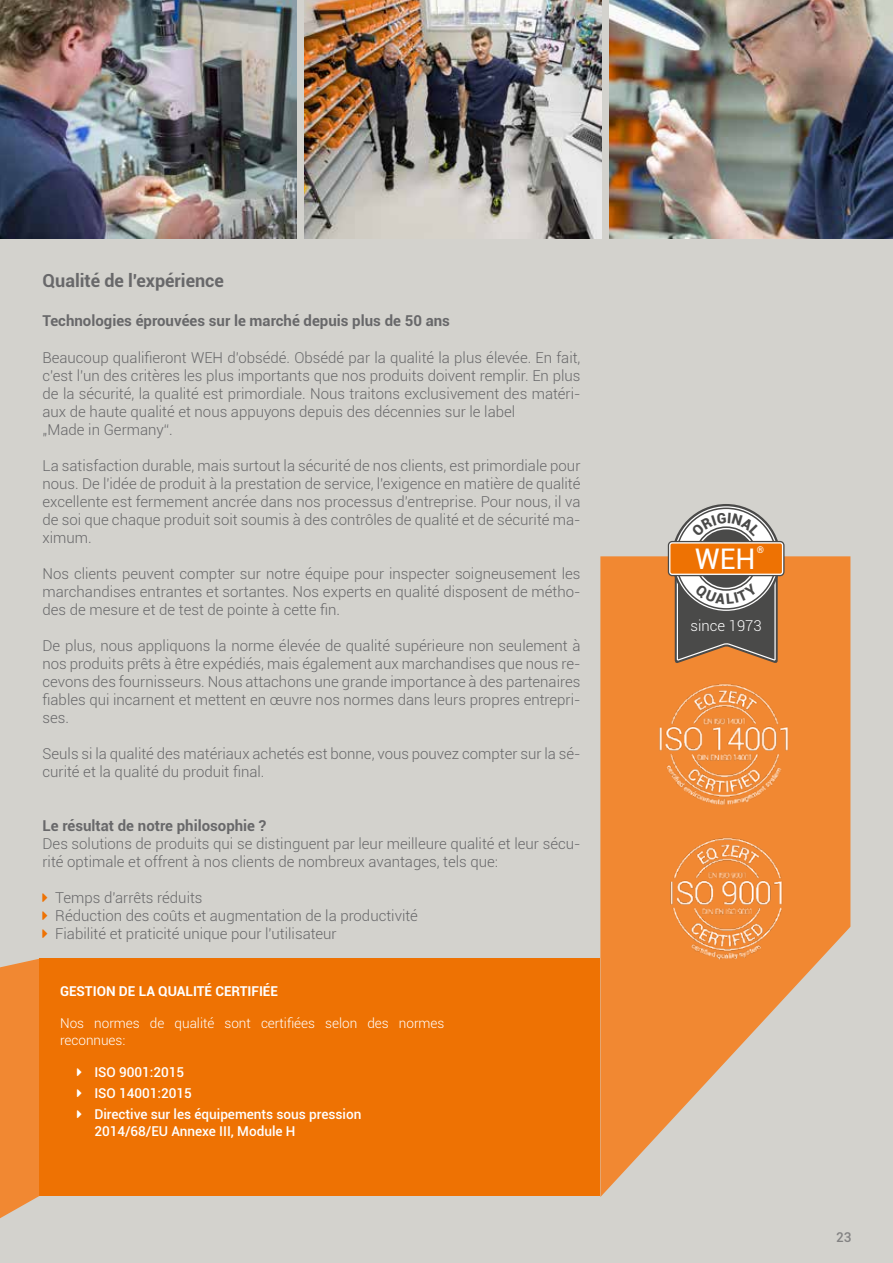
<style>
.page{position:relative;width:893px;height:1263px;background:#d3d2cd}
.page>*{position:absolute;margin:0;border:0;box-sizing:border-box;transform-origin:0 0}
.t1{font:28.5px "Roboto";color:#fff}
.t2{font:700 18px "Roboto";color:#68686a}
.t3{font:300 15px/18px "Roboto";color:#68686a}
.t4{font:700 15px "Roboto";color:#68686a}
.t5{font:300 14.85px "Roboto";color:#fff}
.t6{font:500 13.65px/21.1px "Roboto";letter-spacing:-.005em;color:#fff}
.t7{font:300 13.65px/16.4px "Roboto";letter-spacing:-.005em;color:#fff}
.t8{font:700 13.65px "Roboto";letter-spacing:-.005em;color:#fff}
.t9{font:500 13.5px "Roboto";color:#68686a}
.t10{font:9.3px "Roboto";color:#fff}
</style>
<div class="page">
<svg style="left:600px;top:556px;width:250px;height:641px;fill:#f18832"></svg>
<div style="left:39px;top:959px;width:561px;height:237px;background:#ee7203"></div>
<img style="left:0;top:0;width:296px;height:238px">
<img style="left:305px;top:0;width:296px;height:238px">
<img style="left:609px;top:0;width:284px;height:238px">
<img style="left:664px;top:830px;width:127px;height:129px">
<img style="left:657px;top:676px;width:137px;height:129px">
<svg style="left:672px;top:504px;width:109px;height:109px"></svg>
<svg style="left:677px;top:509px;width:99px;height:99px"></svg>
<div style="left:697px;top:529px;width:58px;height:59px;background:#4a4a49;border-radius:50%"></div>
<div style="left:668px;top:541px;width:116px;height:35px;background:#4a4a49;border-radius:4px"></div>
<div style="left:669px;top:542px;width:114px;height:33px;background:#fff;border-radius:3px"></div>
<div style="left:670px;top:543px;width:112px;height:31px;background:#ee7203;border-radius:2px"></div>
<svg style="left:0;top:958px;width:47px;height:261px"></svg>
<svg style="left:691px;top:513px;width:70px;height:23px;background:#d9d9d9"></svg>
<svg style="left:675px;top:573px;width:103px;height:91px;background:#877c72"></svg>
<p class="t2" style="left:43px;top:268px;width:183px">Qualité de l'expérience</p>
<p class="t4" style="left:43px;top:311px;width:409px">Technologies éprouvées sur le marché depuis plus de 50 ans</p>
<p class="t3" style="left:43px;top:348px;width:539px">Beaucoup qualifieront WEH d'obsédé. Obsédé par la qualité la plus élevée. En fait, c'est l'un des critères les plus importants que nos produits doivent remplir. En plus de la sécurité, la qualité est primordiale. Nous traitons exclusivement des matéri&shy;aux de haute qualité et nous appuyons depuis des décennies sur le label<br>„Made in Germany“.</p>
<p class="t3" style="left:43px;top:456px;width:539px;text-align:justify">La satisfaction durable, mais surtout la sécurité de nos clients, est primordiale pour nous. De l'idée de produit à la prestation de service, l'exigence en matière de qualité excellente est fermement ancrée dans nos processus d'entreprise. Pour nous, il va de soi que chaque produit soit soumis à des contrôles de qualité et de sécurité ma&shy;ximum.</p>
<p class="t3" style="left:43px;top:564px;width:539px;text-align:justify">Nos clients peuvent compter sur notre équipe pour inspecter soigneusement les marchandises entrantes et sortantes. Nos experts en qualité disposent de métho&shy;des de mesure et de test de pointe à cette fin.</p>
<p class="t3" style="left:43px;top:636px;width:539px;text-align:justify">De plus, nous appliquons la norme élevée de qualité supérieure non seulement à nos produits prêts à être expédiés, mais également aux marchandises que nous re&shy;cevons des fournisseurs. Nous attachons une grande importance à des partenaires fiables qui incarnent et mettent en œuvre nos normes dans leurs propres entrepri&shy;ses.</p>
<p class="t3" style="left:43px;top:744px;width:539px">Seuls si la qualité des matériaux achetés est bonne, vous pouvez compter sur la sé&shy;curité et la qualité du produit final.</p>
<p class="t4" style="left:43px;top:815px;width:225px">Le résultat de notre philosophie ?</p>
<p class="t3" style="left:43px;top:834px;width:539px">Des solutions de produits qui se distinguent par leur meilleure qualité et leur sécu&shy;rité optimale et offrent à nos clients de nombreux avantages, tels que:</p>
<p class="t3" style="left:55px;top:888px;width:364px">Temps d'arrêts réduits<br>Réduction des coûts et augmentation de la productivité<br>Fiabilité et praticité unique pour l'utilisateur</p>
<p class="t8" style="left:60px;top:981px;width:219px">GESTION DE LA QUALITÉ CERTIFIÉE</p>
<p class="t7" style="left:60px;top:1015px;width:386px">Nos normes de qualité sont certifiées selon des normes reconnues:</p>
<p class="t6" style="left:94px;top:1061px;width:269px">ISO 9001:2015<br>ISO 14001:2015<br>Directive sur les équipements sous pression</p>
<p class="t6" style="left:94px;top:1120px;width:203px">2014/68/EU Annexe III, Module H</p>
<h1 class="t1" style="left:695px;top:539px;width:62px">WEH</h1>
<p class="t10" style="left:757px;top:543px;width:9px">®</p>
<p class="t5" style="left:690px;top:615px;width:73px">since 1973</p>
<p class="t9" style="left:836px;top:1228px;width:17px">23</p>
</div>
